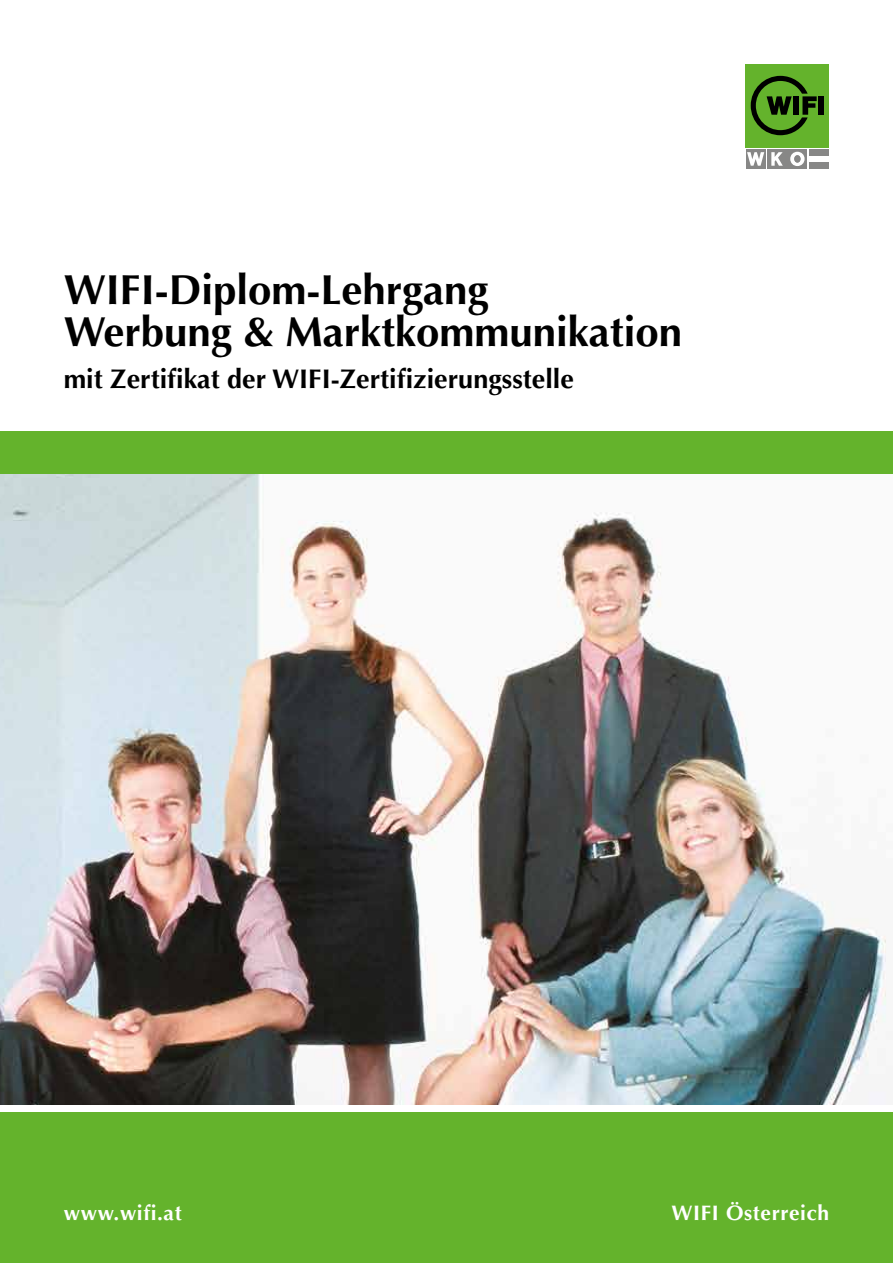
<style>
.page{position:relative;width:893px;height:1263px;background:#fff}
.page>*{position:absolute;margin:0;border:0;box-sizing:border-box;transform-origin:0 0}
.t1{font:700 42px/42px "Optima LT Std";color:#000}
.t2{font:700 27px "Optima LT Std";color:#000}
.t3{font:700 21px "Optima LT Std";letter-spacing:.03em;color:#fff}
</style>
<div class="page">
<img style="left:0;top:474px;width:887px;height:631px">
<div style="left:0;top:1105px;width:893px;height:158px;background:#64b32c"></div>
<div style="left:0;top:1105px;width:893px;height:6px;background:#fff"></div>
<div style="left:746px;top:64px;width:83px;height:83px;background:#64b32c"></div>
<div style="left:787px;top:149px;width:20px;height:20px;background:#878786"></div>
<div style="left:767px;top:149px;width:19px;height:20px;background:#878786"></div>
<svg style="left:771px;top:152px;width:12px;height:14px"></svg>
<div style="left:746px;top:149px;width:20px;height:20px;background:#878786"></div>
<svg style="left:747px;top:152px;width:17px;height:14px"></svg>
<div style="left:809px;top:149px;width:20px;height:7px;background:#878786"></div>
<div style="left:809px;top:162px;width:20px;height:7px;background:#878786"></div>
<div style="left:818px;top:96px;width:6px;height:19px;background:#000"></div>
<svg style="left:751px;top:76px;width:66px;height:59px"></svg>
<svg style="left:790px;top:152px;width:15px;height:14px"></svg>
<div style="left:794px;top:155px;width:6px;height:8px;background:#878786;border-radius:50%"></div>
<div style="left:0;top:431px;width:893px;height:43px;background:#64b32c"></div>
<p class="t1" style="left:64px;top:270px;width:620px">WIFI-Diplom-Lehrgang<br>Werbung &amp; Marktkommunikation</p>
<p class="t2" style="left:64px;top:364px;width:512px">mit Zertifikat der WIFI-Zertifizierungsstelle</p>
<p class="t3" style="left:64px;top:1201px;width:119px">www.wifi.at</p>
<p class="t3" style="left:671px;top:1201px;width:159px">WIFI Österreich</p>
</div>
